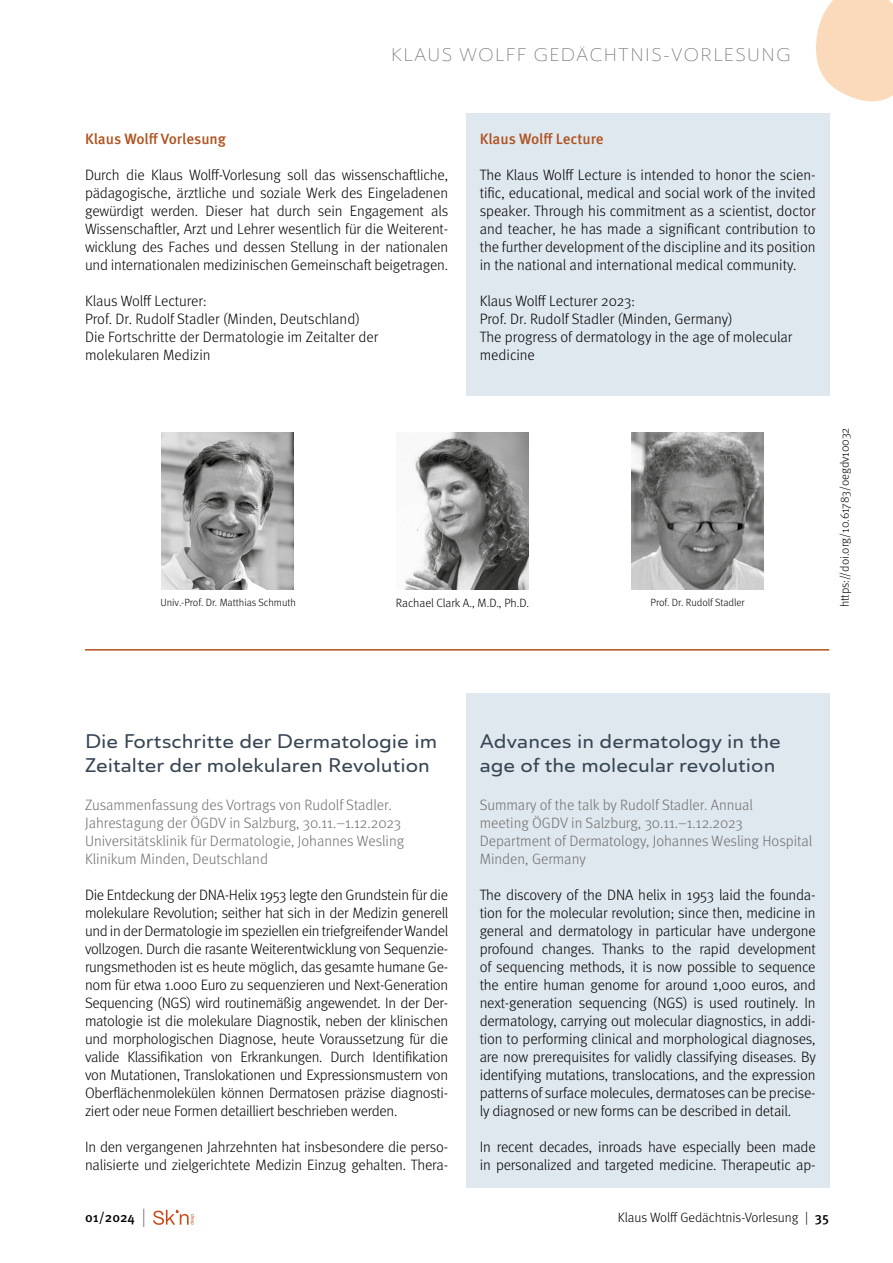
<style>
.page{position:relative;width:893px;height:1263px;background:#fff}
.page>*{position:absolute;margin:0;border:0;box-sizing:border-box;transform-origin:0 0}
.Beitragstitel{font:500 expanded 19.5px/24px "Ainslie Sans";color:#384553}
.Beitragstitel_ENG{font:500 expanded 19.5px/24px "Ainslie Sans";color:#384553}
.t1{font:300 expanded 18px "Ainslie Sans";letter-spacing:.05em;color:#706f6f}
.Text{font:300 15px/18px "Meta Pro";letter-spacing:-.01em;color:#000;text-align:justify}
.Text_ENG{font:300 15px/18px "Meta Pro";letter-spacing:-.01em;color:#000;text-align:justify}
.Trailer{font:300 15px/18px "Meta Pro";color:#706f6f}
.Trailer_ENG{font:300 15px/18px "Meta Pro";color:#706f6f}
.Überschrift{font:500 15px "Meta Pro";letter-spacing:-.005em;color:#af521f}
.t2{font:300 13.5px "Meta Pro";letter-spacing:-.005em;color:#000}
.t3{font:500 13.5px "Meta Pro";color:#000}
.DOI_Nummer{font:300 12px "Meta Pro";color:#000}
.Name_Autorenbild{font:300 10.5px "Meta Pro";color:#000}
.s1{font-weight:300;font-size:18.9px;color:#706f6f}
.s2{font-weight:500}
</style>
<div class="page">
<svg style="left:816px;top:0;width:77px;height:102px;background:#fbdec3"></svg>
<svg style="left:153px;top:1210px;width:41px;height:15px"></svg>
<div style="left:466px;top:114px;width:363px;height:282px;background:#dfe8ef"></div>
<div style="left:466px;top:693px;width:363px;height:495px;background:#dfe8ef"></div>
<img style="left:162px;top:432px;width:131px;height:157px">
<img style="left:405px;top:432px;width:123px;height:157px">
<img style="left:632px;top:432px;width:132px;height:157px">
<hr style="left:85px;top:649px;width:744px;height:1px;background:#af521f">
<p class="t1" style="left:391px;top:44px;width:199px">KLAUS WOLFF GE DÄCH</p>
<p class="t1" style="left:618px;top:44px;width:119px">TN IS-VORLESUNG</p>
<p class="Überschrift" style="left:85px;top:127px;width:142px">Klaus Wolff Vorlesung</p>
<p class="Text" style="left:85px;top:165px;width:365px">Durch die Klaus Wolff-Vorlesung soll das wissenschaftliche, pädagogische, ärztliche und soziale Werk des Eingeladenen gewürdigt werden. Dieser hat durch sein Engagement als Wissenschaftler, Arzt und Lehrer wesentlich für die Weiterent&shy;wicklung des Faches und dessen Stellung in der nationalen und internationalen medizinischen Gemeinschaft beigetragen.</p>
<p class="Text" style="left:85px;top:291px;width:295px;text-align:left">Klaus Wolff Lecturer:<br>Prof. Dr. Rudolf Stadler (Minden, Deutschland)<br>Die Fortschritte der Dermatologie im Zeitalter der molekularen Medizin</p>
<p class="Überschrift" style="left:480px;top:127px;width:125px">Klaus Wolff Lecture</p>
<p class="Text" style="left:480px;top:165px;width:338px">The Klaus Wolff Lecture is intended to honor the scien&shy;tific, educational, medical and social work of the invited speaker. Through his commitment as a scientist, doctor and teacher, he has made a significant contribution to the further development of the discipline and its position in the national and international medical community.</p>
<p class="Text" style="left:480px;top:291px;width:314px;text-align:left">Klaus Wolff Lecturer 2023:<br>Prof. Dr. Rudolf Stadler (Minden, Germany)<br>The progress of dermatology in the age of molecular medicine</p>
<p class="Name_Autorenbild" style="left:161px;top:595px;width:137px">Univ.-Prof. Dr. Matthias Schmuth</p>
<p class="DOI_Nummer" style="left:396px;top:594px;width:135px">Rachael Clark A., M.D., Ph.D.</p>
<p class="Name_Autorenbild" style="left:651px;top:595px;width:96px">Prof. Dr. Rudolf Stadler</p>
<p class="DOI_Nummer" style="left:836px;top:607px;width:181px;rotate:-90deg">https://doi.org/10.61783/oegdv10032</p>
<p class="Beitragstitel" style="left:85px;top:730px;width:354px">Die Fortschritte der Dermatologie im<br>Zeitalter der molekularen Revolution</p>
<p class="Trailer" style="left:85px;top:795px;width:317px">Zusammenfassung des Vortrags von Rudolf Stadler.<br>Jahrestagung der ÖGDV in Salzburg, 30.11.–1.12.2023</p>
<p class="Trailer" style="left:85px;top:831px;width:321px">Universitätsklinik für Dermatologie, Johannes Wesling<br>Klinikum Minden, Deutschland</p>
<p class="Text" style="left:85px;top:885px;width:365px">Die Entdeckung der DNA-Helix 1953 legte den Grundstein für die molekulare Revolution; seither hat sich in der Medizin generell und in der Dermatologie im speziellen ein triefgreifender Wandel vollzogen. Durch die rasante Weiterentwicklung von Sequenzie&shy;rungsmethoden ist es heute möglich, das gesamte humane Ge&shy;nom für etwa 1.000 Euro zu sequenzieren und Next-Generation Sequencing (NGS) wird routinemäßig angewendet. In der Der&shy;matologie ist die molekulare Diagnostik, neben der klinischen und morphologischen Diagnose, heute Voraussetzung für die valide Klassifikation von Erkrankungen. Durch Identifikation von Mutationen, Translokationen und Expressionsmustern von Oberflächenmolekülen können Dermatosen präzise diagnosti&shy;ziert oder neue Formen detailliert beschrieben werden.</p>
<p class="Text" style="left:85px;top:1137px;width:365px">In den vergangenen Jahrzehnten hat insbesondere die perso&shy;nalisierte und zielgerichtete Medizin Einzug gehalten. Thera-</p>
<p class="t3" style="left:85px;top:1206px;width:62px">01/2024 <span class="s1">|</span></p>
<p class="Beitragstitel_ENG" style="left:480px;top:730px;width:303px">Advances in dermatology in the age of the molecular revolution</p>
<p class="Trailer_ENG" style="left:480px;top:795px;width:275px">Summary of the talk by Rudolf Stadler. Annual meeting ÖGDV in Salzburg, 30.11.–1.12.2023</p>
<p class="Trailer_ENG" style="left:480px;top:831px;width:334px">Department of Dermatology, Johannes Wesling Hospital<br>Minden, Germany</p>
<p class="Text_ENG" style="left:480px;top:885px;width:338px">The discovery of the DNA helix in 1953 laid the founda&shy;tion for the molecular revolution; since then, medicine in general and dermatology in particular have undergone profound changes. Thanks to the rapid development of sequencing methods, it is now possible to sequence the entire human genome for around 1,000 euros, and next-generation sequencing (NGS) is used routinely. In dermatology, carrying out molecular diagnostics, in addi&shy;tion to performing clinical and morphological diagnoses, are now prerequisites for validly classifying diseases. By identifying mutations, translocations, and the expression patterns of surface molecules, dermatoses can be precise&shy;ly diagnosed or new forms can be described in detail.</p>
<p class="Text_ENG" style="left:480px;top:1137px;width:337px">In recent decades, inroads have especially been made in personalized and targeted medicine. Therapeutic ap-</p>
<p class="t2" style="left:618px;top:1208px;width:213px">Klaus Wolff Gedächtnis-Vorlesung | <span class="s2">35</span></p>
</div>
